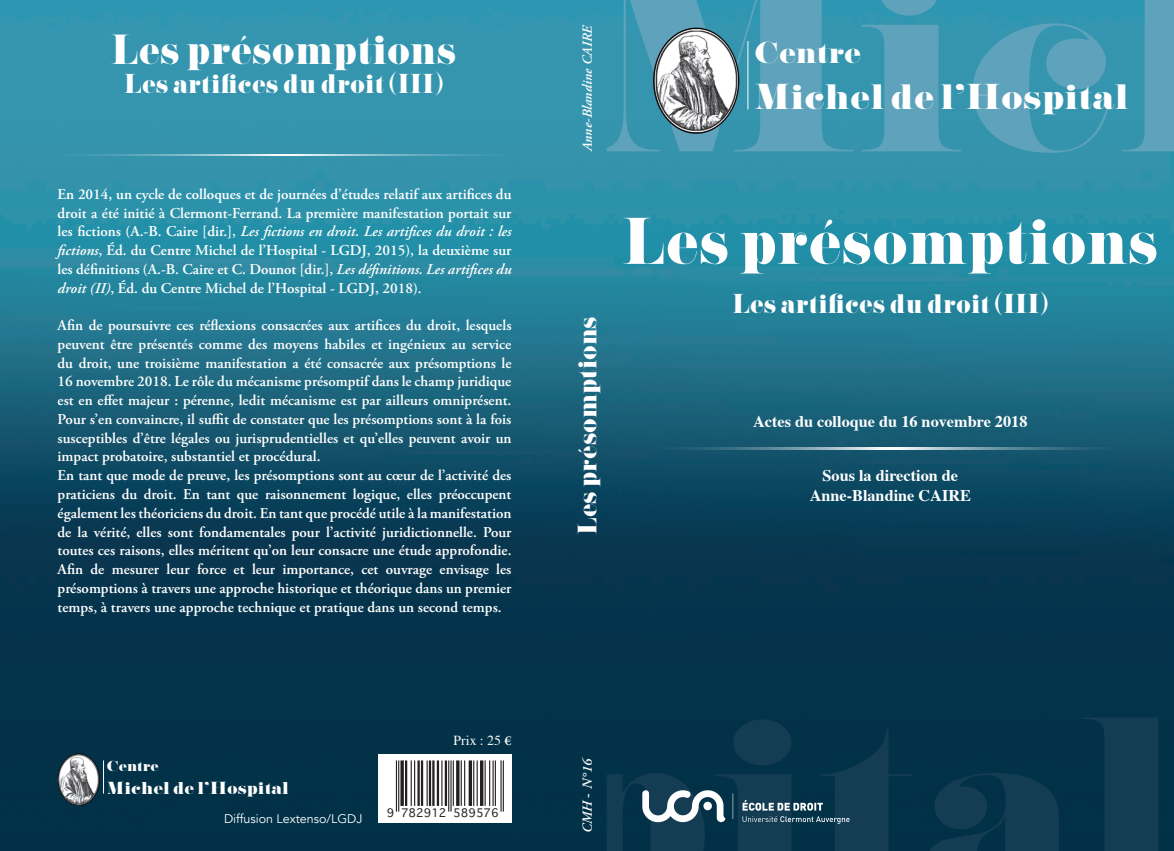
<style>
.page{position:relative;width:1174px;height:851px;background:#fff}
.page>*{position:absolute;margin:0;border:0;box-sizing:border-box;transform-origin:0 0}
.t1{font:58.75px "Pistilli";color:#fff}
.t2{font:37.5px "Pistilli";color:#fff}
.t3{font:32.12px "Pistilli";color:#fff;scale:1.11 1}
.t4{font:27px "Pistilli";letter-spacing:-.01em;color:#fff;scale:1.11 1}
.t5{font:24.38px "Pistilli";color:#fff}
.t6{font:23.75px "Pistilli";color:#fff}
.t7{font:700 16.25px "Times";color:#fff}
.t8{font:15.62px "Pistilli";color:#fff;scale:1.11 1}
.t9{font:600 15px/18.8px "Adobe Garamond Pro";color:#fff;text-align:justify}
.t10{font:italic 600 13.75px "Adobe Garamond Pro";letter-spacing:.01em;color:#fff}
.t11{font:13.75px "Times";color:#fff}
.t12{font:13.12px "Pistilli";letter-spacing:-.01em;color:#fff;scale:1.11 1}
.t13{font:12.5px "Avenir";color:#fff}
.t14{font:11.38px "Geneva";color:#231f20}
.s1{font-style:italic}
.s2{font-family:"Adobe Garamond Pro";font-weight:600}
.s3{font-family:"Times New Roman";font-weight:400;font-style:normal}
</style>
<div class="page">
<img style="left:0;top:0;width:1173px;height:850px">
<svg style="left:606px;top:717px;width:552px;height:133px;background:#08354b"></svg>
<svg style="left:606px;top:0;width:567px;height:153px;background:#469bb4"></svg>
<svg style="left:378px;top:753px;width:133px;height:69px"></svg>
<hr style="left:396px;top:760px;width:1px;height:51px;background:#231f20">
<hr style="left:398px;top:760px;width:1px;height:51px;background:#231f20">
<hr style="left:400px;top:760px;width:1px;height:45px;background:#231f20">
<hr style="left:401px;top:760px;width:1px;height:45px;background:#231f20">
<hr style="left:402px;top:760px;width:2px;height:45px;background:#231f20">
<hr style="left:405px;top:760px;width:1px;height:45px;background:#231f20">
<hr style="left:406px;top:760px;width:1px;height:45px;background:#231f20">
<hr style="left:410px;top:760px;width:2px;height:45px;background:#231f20">
<hr style="left:414px;top:760px;width:1px;height:45px;background:#231f20">
<hr style="left:417px;top:760px;width:1px;height:45px;background:#231f20">
<hr style="left:418px;top:760px;width:1px;height:45px;background:#231f20">
<hr style="left:421px;top:760px;width:1px;height:45px;background:#231f20">
<hr style="left:422px;top:760px;width:1px;height:45px;background:#231f20">
<hr style="left:426px;top:760px;width:1px;height:45px;background:#231f20">
<hr style="left:429px;top:760px;width:1px;height:45px;background:#231f20">
<hr style="left:430px;top:760px;width:1px;height:45px;background:#231f20">
<hr style="left:432px;top:760px;width:1px;height:45px;background:#231f20">
<hr style="left:433px;top:760px;width:1px;height:45px;background:#231f20">
<hr style="left:437px;top:760px;width:1px;height:45px;background:#231f20">
<hr style="left:438px;top:760px;width:1px;height:45px;background:#231f20">
<hr style="left:441px;top:760px;width:1px;height:45px;background:#231f20">
<hr style="left:444px;top:760px;width:2px;height:45px;background:#231f20">
<hr style="left:446px;top:760px;width:1px;height:45px;background:#231f20">
<hr style="left:448px;top:760px;width:1px;height:51px;background:#231f20">
<hr style="left:450px;top:760px;width:1px;height:51px;background:#231f20">
<hr style="left:452px;top:760px;width:2px;height:45px;background:#231f20">
<hr style="left:456px;top:760px;width:1px;height:45px;background:#231f20">
<hr style="left:457px;top:760px;width:1px;height:45px;background:#231f20">
<hr style="left:458px;top:760px;width:1px;height:45px;background:#231f20">
<hr style="left:460px;top:760px;width:2px;height:45px;background:#231f20">
<hr style="left:464px;top:760px;width:1px;height:45px;background:#231f20">
<hr style="left:468px;top:760px;width:1px;height:45px;background:#231f20">
<hr style="left:469px;top:760px;width:2px;height:45px;background:#231f20">
<hr style="left:471px;top:760px;width:1px;height:45px;background:#231f20">
<hr style="left:473px;top:760px;width:1px;height:45px;background:#231f20">
<hr style="left:476px;top:760px;width:1px;height:45px;background:#231f20">
<hr style="left:480px;top:760px;width:1px;height:45px;background:#231f20">
<hr style="left:481px;top:760px;width:1px;height:45px;background:#231f20">
<hr style="left:482px;top:760px;width:1px;height:45px;background:#231f20">
<hr style="left:484px;top:760px;width:1px;height:45px;background:#231f20">
<hr style="left:489px;top:760px;width:1px;height:45px;background:#231f20">
<hr style="left:492px;top:760px;width:1px;height:45px;background:#231f20">
<hr style="left:494px;top:760px;width:2px;height:45px;background:#231f20">
<hr style="left:500px;top:760px;width:1px;height:51px;background:#231f20">
<hr style="left:502px;top:760px;width:2px;height:51px;background:#231f20">
<img style="left:616px;top:773px;width:248px;height:67px">
<img style="left:653px;top:28px;width:85px;height:105px">
<hr style="left:747px;top:41px;width:1px;height:68px;background:#fff">
<img style="left:58px;top:753px;width:41px;height:52px">
<hr style="left:103px;top:760px;width:1px;height:33px;background:#fff">
<div style="left:58px;top:753px;width:42px;height:52px;border:1px solid #231f20;border-radius:50%"></div>
<svg style="left:890px;top:447px;width:283px;height:2px"></svg>
<svg style="left:606px;top:447px;width:284px;height:2px"></svg>
<svg style="left:285px;top:154px;width:283px;height:2px"></svg>
<svg style="left:1px;top:154px;width:284px;height:2px"></svg>
<p class="t2" style="left:111px;top:25px;width:347px">Les présomptions</p>
<p class="t5" style="left:124px;top:68px;width:321px">Les artifices du droit (III)</p>
<p class="t9" style="left:58px;top:185px;width:455px">En 2014, un cycle de colloques et de journées d’études relatif aux artifices du droit a été initié à Clermont-Ferrand. La première manifestation portait sur les fictions (A.-B. Caire [dir.], <span class="s1">Les fictions en droit. Les artifices du droit : les fictions</span>, Éd. du Centre Michel de l’Hospital - LGDJ, 2015), la deuxième sur les définitions (A.-B. Caire et C. Dounot [dir.], <span class="s1">Les définitions. Les artifices du droit (II)</span>, Éd. du Centre Michel de l’Hospital - LGDJ, 2018).</p>
<p class="t9" style="left:58px;top:316px;width:455px">Afin de poursuivre ces réflexions consacrées aux artifices du droit, lesquels peuvent être présentés comme des moyens habiles et ingénieux au service du droit, une troisième manifestation a été consacrée aux présomptions le 16 novembre 2018. Le rôle du mécanisme présomptif dans le champ juridique est en effet majeur : pérenne, ledit mécanisme est par ailleurs omniprésent.<br>Pour s’en convaincre, il suffit de constater que les présomptions sont à la fois susceptibles d’être légales ou jurisprudentielles et qu’elles peuvent avoir un impact probatoire, substantiel et procédural.</p>
<p class="t9" style="left:58px;top:466px;width:455px">En tant que mode de preuve, les présomptions sont au cœur de l’activité des praticiens du droit. En tant que raisonnement logique, elles préoccupent également les théoriciens du droit. En tant que procédé utile à la manifestation de la vérité, elles sont fondamentales pour l’activité juridictionnelle. Pour toutes ces raisons, elles méritent qu’on leur consacre une étude approfondie.<br>Afin de mesurer leur force et leur importance, cet ouvrage envisage les présomptions à travers une approche historique et théorique dans un premier temps, à travers une approche technique et pratique dans un second temps.</p>
<p class="t12" style="left:107px;top:757px;width:48px">Centre</p>
<p class="t8" style="left:107px;top:777px;width:166px">Michel de l’Hospital</p>
<p class="t13" style="left:224px;top:810px;width:140px">Diffusion Lextenso/LGDJ</p>
<p class="t11" style="left:453px;top:727px;width:59px">Prix : 25 <span class="s2">€</span></p>
<p class="t14" style="left:387px;top:806px;width:113px">9 782912 589576</p>
<p class="t10" style="left:579px;top:151px;width:128px;rotate:-90deg">Anne-Blandine CAIRE</p>
<p class="t4" style="left:754px;top:35px;width:98px">Centre</p>
<p class="t3" style="left:754px;top:77px;width:338px">Michel de l’Hospital</p>
<p class="t6" style="left:572px;top:535px;width:220px;rotate:-90deg">Les présomptions</p>
<p class="t1" style="left:622px;top:204px;width:537px">Les présomptions</p>
<p class="t5" style="left:732px;top:288px;width:318px">Les artifices du droit (III)</p>
<p class="t7" style="left:753px;top:405px;width:276px">Actes du colloque du 16 novembre 2018</p>
<p class="t7" style="left:822px;top:460px;width:137px">Sous la direction de</p>
<p class="t7" style="left:809px;top:479px;width:163px">Anne-Blandine CAIRE</p>
<p class="t10" style="left:579px;top:833px;width:77px;rotate:-90deg">CMH <span class="s3">-</span> N°16</p>
</div>
